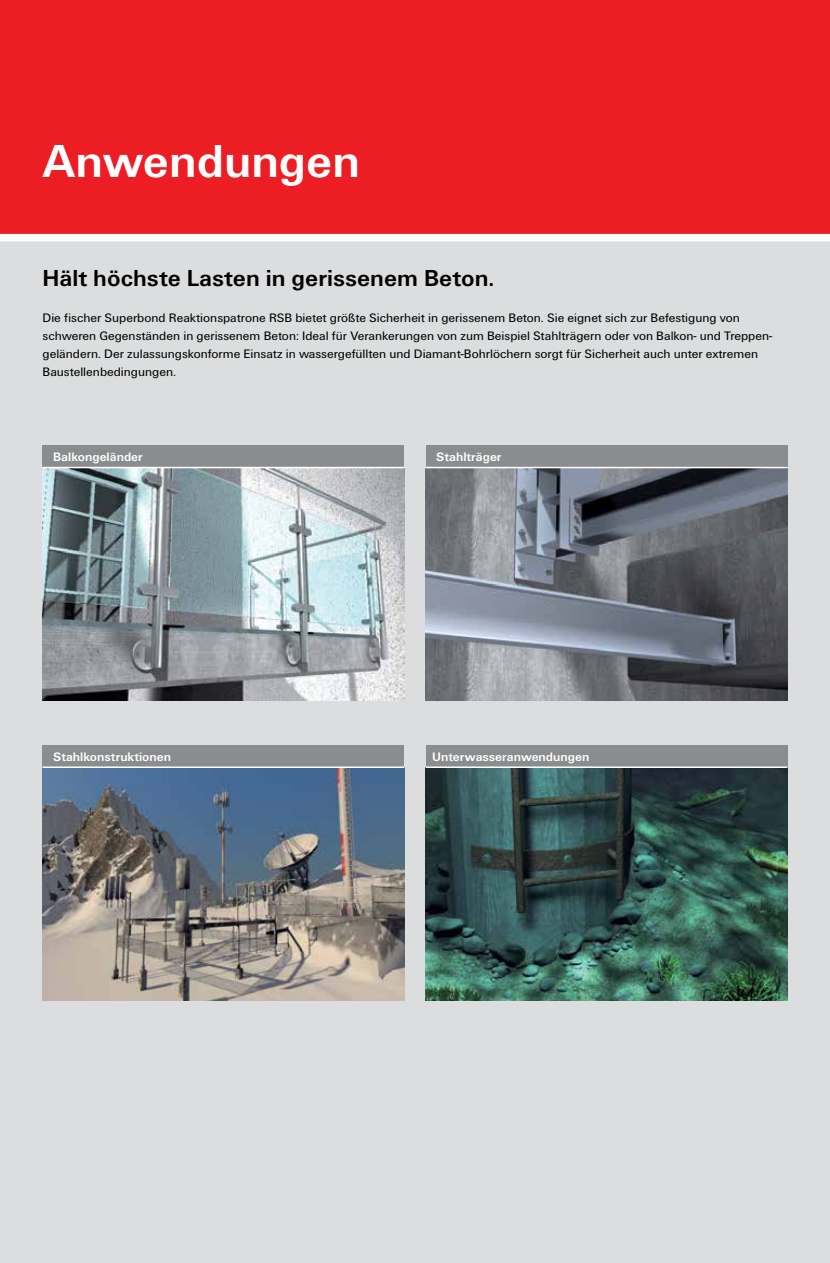
<style>
.page{position:relative;width:830px;height:1263px;background:#fff}
.page>*{position:absolute;margin:0;border:0;box-sizing:border-box;transform-origin:0 0}
.t1{font:700 48px "Fi We";color:#fff}
.t2{font:700 24px "Fi We";color:#000}
.t3{font:12.75px/18px "Fi We";color:#000}
.t4{font:700 12.75px "Fi We";color:#fff}
</style>
<div class="page">
<div style="left:0;top:28px;width:829px;height:1235px;background:#dcddde"></div>
<img style="left:43px;top:468px;width:361px;height:233px">
<img style="left:425px;top:468px;width:362px;height:233px">
<img style="left:43px;top:768px;width:361px;height:232px">
<img style="left:425px;top:768px;width:362px;height:232px">
<div style="left:43px;top:445px;width:361px;height:22px;background:#8a8c8e"></div>
<div style="left:43px;top:745px;width:361px;height:21px;background:#8a8c8e"></div>
<div style="left:425px;top:445px;width:362px;height:22px;background:#8a8c8e"></div>
<div style="left:425px;top:745px;width:362px;height:21px;background:#8a8c8e"></div>
<hr style="left:43px;top:467px;width:361px;height:1px;background:#fff">
<hr style="left:43px;top:766px;width:361px;height:2px;background:#fff">
<hr style="left:425px;top:467px;width:362px;height:1px;background:#fff">
<hr style="left:425px;top:766px;width:362px;height:2px;background:#fff">
<div style="left:0;top:0;width:829px;height:234px;background:#ed1d24"></div>
<div style="left:0;top:234px;width:829px;height:7px;background:#fff"></div>
<h1 class="t1" style="left:43px;top:134px;width:319px">Anwendungen</h1>
<h2 class="t2" style="left:43px;top:264px;width:453px">Hält höchste Lasten in gerissenem Beton.</h2>
<p class="t3" style="left:43px;top:309px;width:730px">Die fischer Superbond Reaktionspatrone RSB bietet größte Sicherheit in gerissenem Beton. Sie eignet sich zur Befestigung von schweren Gegenständen in gerissenem Beton: Ideal für Verankerungen von zum Beispiel Stahlträgern oder von Balkon- und Treppen&shy;geländern. Der zulassungskonforme Einsatz in wassergefüllten und Diamant-Bohrlöchern sorgt für Sicherheit auch unter extremen Baustellenbedingungen.</p>
<p class="t4" style="left:53px;top:450px;width:91px">Balkongeländer</p>
<p class="t4" style="left:53px;top:749px;width:119px">Stahlkonstruktionen</p>
<p class="t4" style="left:436px;top:450px;width:67px">Stahlträger</p>
<p class="t4" style="left:432px;top:749px;width:159px">Unterwasseranwendungen</p>
</div>
